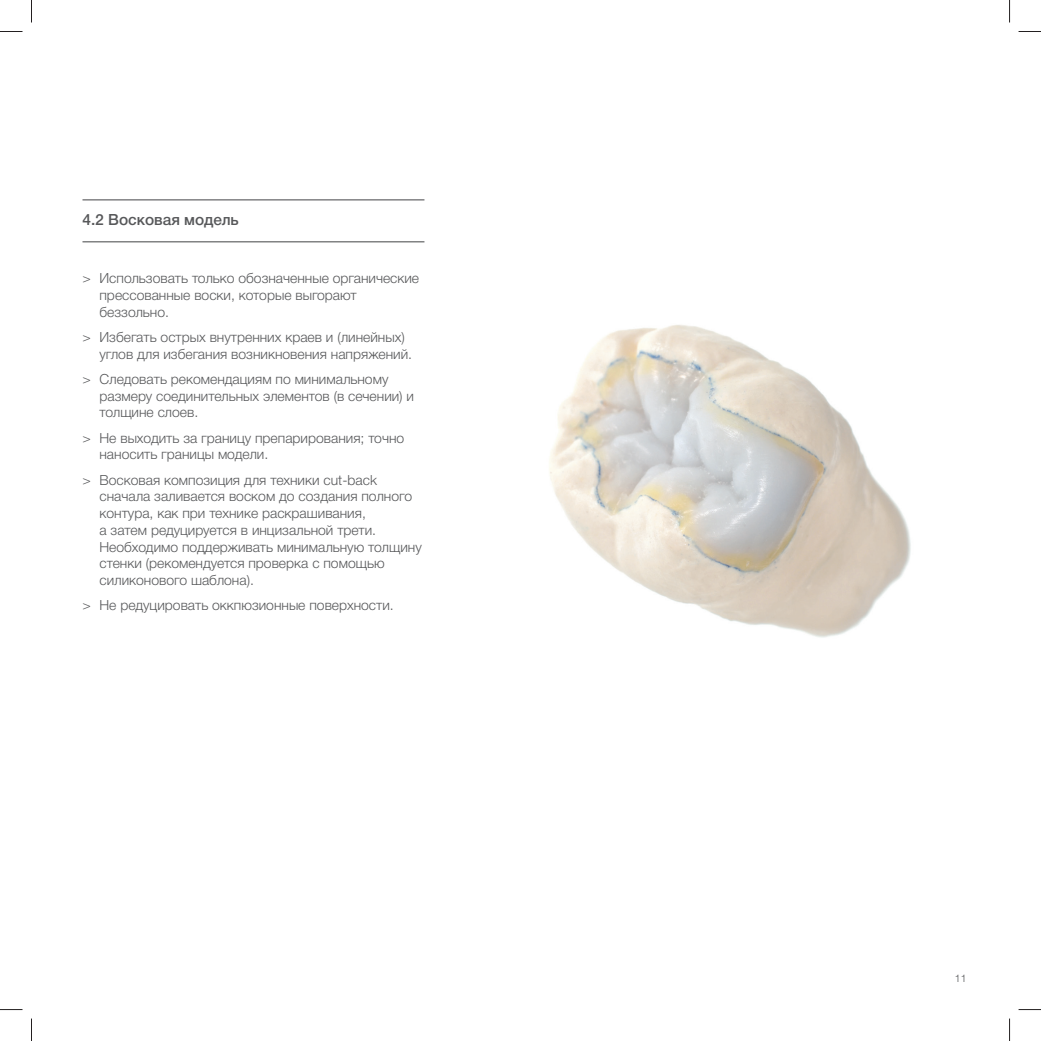
<style>
.page{position:relative;width:1041px;height:1041px;background:#fff}
.page>*{position:absolute;margin:0;border:0;box-sizing:border-box;transform-origin:0 0}
.t1{font:500 15.45px "Helvetica Neue Cyr";color:#57585a}
.t2{font:300 13.95px/16.8px "Helvetica Neue Cyr";color:#57585a}
.t3{font:300 10.5px "Helvetica Neue Cyr";color:#57585a}
</style>
<div class="page">
<img style="left:549px;top:325px;width:362px;height:313px">
<svg style="left:0;top:31px;width:23px;height:1px"></svg>
<svg style="left:1018px;top:31px;width:23px;height:1px"></svg>
<svg style="left:0;top:1009px;width:23px;height:1px"></svg>
<svg style="left:1018px;top:1009px;width:23px;height:1px"></svg>
<svg style="left:31px;top:0;width:1px;height:22px"></svg>
<svg style="left:31px;top:1018px;width:1px;height:23px"></svg>
<svg style="left:1009px;top:0;width:1px;height:22px"></svg>
<svg style="left:1009px;top:1018px;width:1px;height:23px"></svg>
<hr style="left:82px;top:199px;width:342px;height:1px;background:#57585a">
<hr style="left:82px;top:241px;width:342px;height:1px;background:#57585a">
<p class="t1" style="left:82px;top:214px;width:158px">4.2 Восковая модель</p>
<p class="t2" style="left:99px;top:270px;width:321px;text-indent:-17px">&gt; Использовать только обозначенные органические прессованные воски, которые выгорают беззольно.</p>
<p class="t2" style="left:99px;top:329px;width:314px;text-indent:-17px">&gt; Избегать острых внутренних краев и (линейных) углов для избегания возникновения напряжений.</p>
<p class="t2" style="left:99px;top:371px;width:316px;text-indent:-17px">&gt; Следовать рекомендациям по минимальному размеру соединительных элементов (в сечении) и толщине слоев.</p>
<p class="t2" style="left:99px;top:429px;width:306px;text-indent:-17px">&gt; Не выходить за границу препарирования; точно наносить границы модели.</p>
<p class="t2" style="left:99px;top:471px;width:324px;text-indent:-17px">&gt; Восковая композиция для техники cut-back сначала заливается воском до создания полного контура, как при технике раскрашивания,<br>а затем редуцируется в инцизальной трети.<br>Необходимо поддерживать минимальную толщину стенки (рекомендуется проверка с помощью силиконового шаблона).</p>
<p class="t2" style="left:82px;top:597px;width:313px">&gt; Не редуцировать оккпюзионные поверхности.</p>
<p class="t3" style="left:955px;top:973px;width:13px">11</p>
</div>
